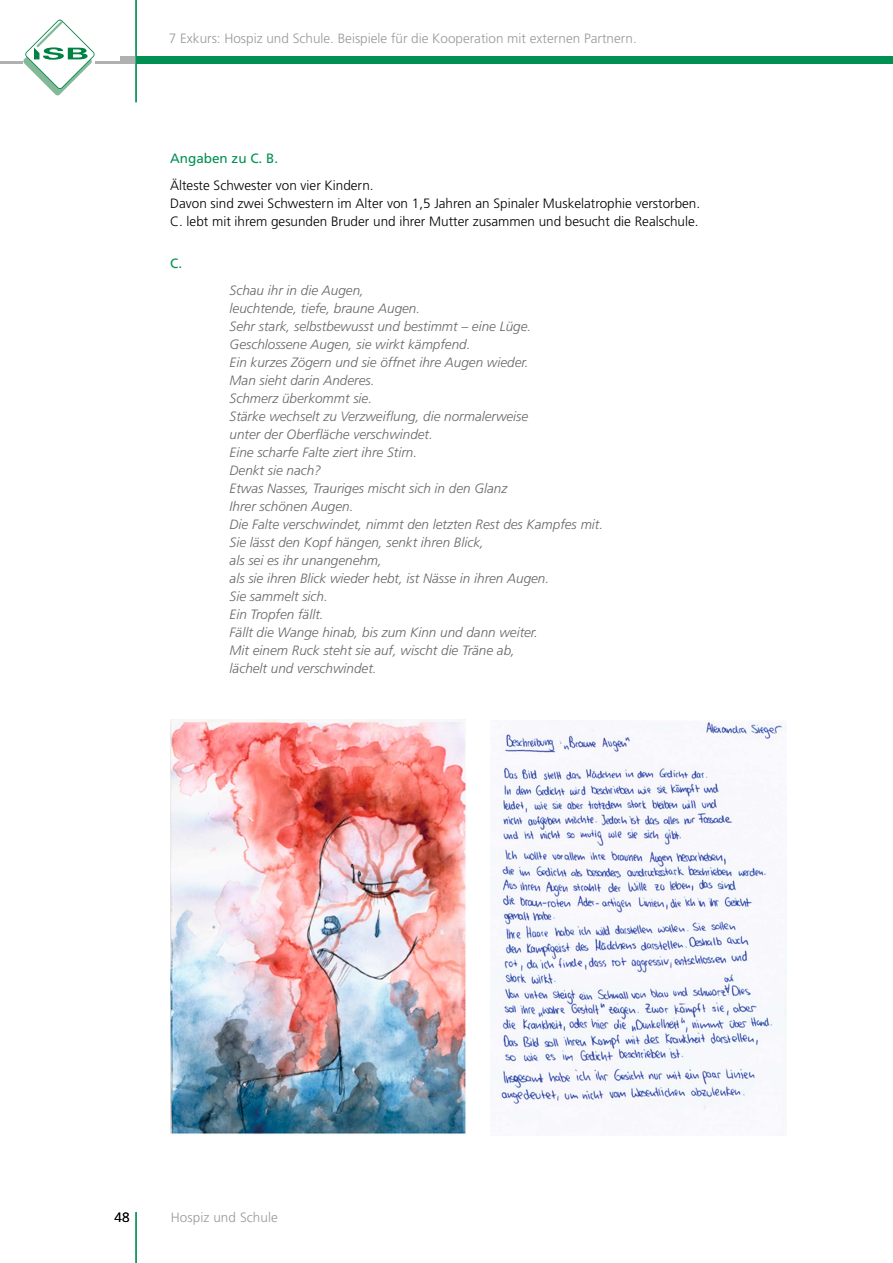
<style>
.page{position:relative;width:893px;height:1263px;background:#fff}
.page>*{position:absolute;margin:0;border:0;box-sizing:border-box;transform-origin:0 0}
.t1{font:italic 300 13.5px/18px "Frutiger LT Std";color:#686867}
.t2{font:300 13.5px/18px "Frutiger LT Std";color:#000}
.t3{font:300 13.5px "Frutiger LT Std";color:#989999}
.t4{font:13.5px "Frutiger LT Std";color:#009054}
</style>
<div class="page">
<div style="left:121px;top:56px;width:15px;height:8px;background:#afb0b0"></div>
<hr style="left:0;top:62px;width:136px;height:2px;background:#afb0b0">
<div style="left:136px;top:56px;width:757px;height:8px;background:#009054"></div>
<hr style="left:135px;top:0;width:2px;height:102px;background:#009054">
<svg style="left:23px;top:20px;width:72px;height:75px"></svg>
<hr style="left:135px;top:1212px;width:2px;height:51px;background:#009054">
<img style="left:171px;top:719px;width:295px;height:416px">
<img style="left:490px;top:720px;width:297px;height:415px">
<p class="t3" style="left:169px;top:31px;width:469px">7 Exkurs: Hospiz und Schule. Beispiele für die Kooperation mit externen Partnern.</p>
<p class="t4" style="left:170px;top:151px;width:110px">Angaben zu C. B.</p>
<p class="t2" style="left:170px;top:176px;width:532px">Älteste Schwester von vier Kindern.<br>Davon sind zwei Schwestern im Alter von 1,5 Jahren an Spinaler Muskelatrophie verstorben.<br>C. lebt mit ihrem gesunden Bruder und ihrer Mutter zusammen und besucht die Realschule.</p>
<p class="t4" style="left:170px;top:256px;width:14px">C.</p>
<p class="t1" style="left:230px;top:281px;width:375px">Schau ihr in die Augen,<br>leuchtende, tiefe, braune Augen.<br>Sehr stark, selbstbewusst und bestimmt – eine Lüge.<br>Geschlossene Augen, sie wirkt kämpfend.<br>Ein kurzes Zögern und sie öffnet ihre Augen wieder.<br>Man sieht darin Anderes.<br>Schmerz überkommt sie.<br>Stärke wechselt zu Verzweiflung, die normalerweise<br>unter der Oberfläche verschwindet.<br>Eine scharfe Falte ziert ihre Stirn.<br>Denkt sie nach?<br>Etwas Nasses, Trauriges mischt sich in den Glanz<br>Ihrer schönen Augen.<br>Die Falte verschwindet, nimmt den letzten Rest des Kampfes mit.<br>Sie lässt den Kopf hängen, senkt ihren Blick,<br>als sei es ihr unangenehm,<br>als sie ihren Blick wieder hebt, ist Nässe in ihren Augen.<br>Sie sammelt sich.<br>Ein Tropfen fällt.<br>Fällt die Wange hinab, bis zum Kinn und dann weiter.<br>Mit einem Ruck steht sie auf, wischt die Träne ab,<br>lächelt und verschwindet.</p>
<p class="t2" style="left:114px;top:1208px;width:17px">48</p>
<p class="t3" style="left:171px;top:1210px;width:109px">Hospiz und Schule</p>
</div>
